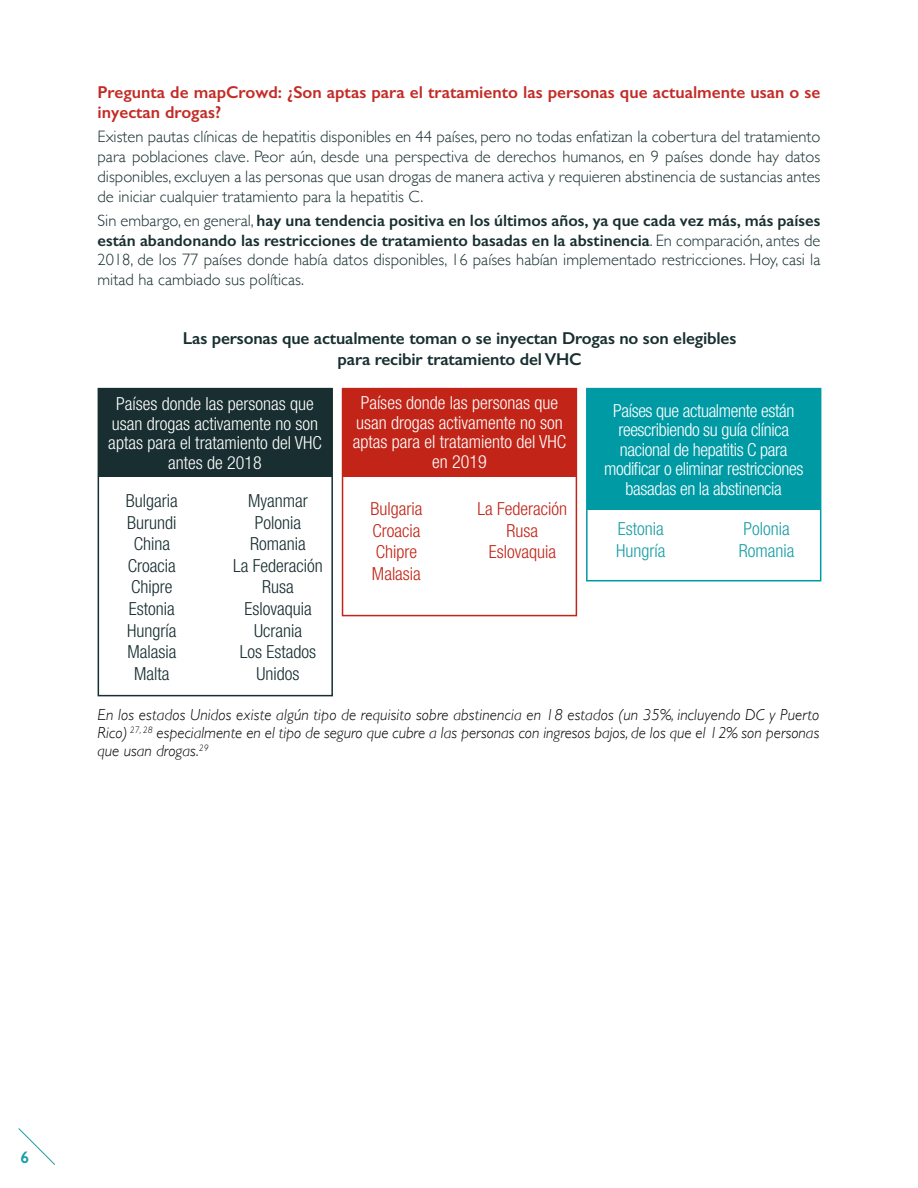
<style>
.page{position:relative;width:918px;height:1188px;background:#fff}
.page>*{position:absolute;margin:0;border:0;box-sizing:border-box;transform-origin:0 0}
.t1{font:300 condensed 18px/19.5px "Helvetica Neue LT Com";color:#fff;text-align:center}
.t2{font:300 condensed 18px/21.6px "Helvetica Neue LT Com";color:#182e30;text-align:center}
.t3{font:300 condensed 18px/19.5px "Helvetica Neue LT Com";letter-spacing:-.02em;color:#fff;text-align:center}
.t4{font:300 condensed 18px/21.6px "Helvetica Neue LT Com";color:#c22518}
.t5{font:300 condensed 18px/21.6px "Helvetica Neue LT Com";color:#199ea5}
.t6{font:600 17.25px/20.7px "Gill Sans";color:#c32b26}
.t7{font:600 17.25px/20.7px "Gill Sans";letter-spacing:-.01em;color:#182f30;text-align:center}
.t8{font:300 16.5px/19.8px "Gill Sans";color:#182f30;text-align:justify}
.t9{font:600 16.5px "Gill Sans";color:#199ea5}
.t10{font:italic 300 16.05px/18px "Gill Sans";color:#000;text-align:justify}
.s1{font-weight:600}
</style>
<div class="page">
<svg style="left:18px;top:1128px;width:37px;height:37px"></svg>
<div style="left:98px;top:388px;width:235px;height:308px;border:2px solid #182e30"></div>
<div style="left:342px;top:388px;width:235px;height:228px;border:2px solid #c22518"></div>
<div style="left:586px;top:388px;width:235px;height:193px;border:2px solid #009aa5"></div>
<div style="left:99px;top:389px;width:232px;height:88px;background:#182e30"></div>
<div style="left:343px;top:388px;width:233px;height:89px;background:#c22518"></div>
<div style="left:587px;top:389px;width:234px;height:120px;background:#009aa5"></div>
<p class="t6" style="left:98px;top:81px;width:724px">Pregunta de mapCrowd: ¿Son aptas para el tratamiento las personas que actualmente usan o se inyectan drogas?</p>
<p class="t8" style="left:98px;top:126px;width:724px">Existen pautas clínicas de hepatitis disponibles en 44 países, pero no todas enfatizan la cobertura del tratamiento para poblaciones clave. Peor aún, desde una perspectiva de derechos humanos, en 9 países donde hay datos disponibles, excluyen a las personas que usan drogas de manera activa y requieren abstinencia de sustancias antes de iniciar cualquier tratamiento para la hepatitis C.</p>
<p class="t8" style="left:98px;top:210px;width:724px">Sin embargo, en general, <span class="s1">hay una tendencia positiva en los últimos años, ya que cada vez más, más países están abandonando las restricciones de tratamiento basadas en la abstinencia</span>. En comparación, antes de 2018, de los 77 países donde había datos disponibles, 16 países habían implementado restricciones. Hoy, casi la mitad ha cambiado sus políticas.</p>
<p class="t7" style="left:183px;top:328px;width:555px">Las personas que actualmente toman o se inyectan Drogas no son elegibles para recibir tratamiento del VHC</p>
<p class="t1" style="left:108px;top:394px;width:215px">Países donde las personas que usan drogas activamente no son aptas para el tratamiento del VHC antes de 2018</p>
<p class="t1" style="left:353px;top:393px;width:215px">Países donde las personas que usan drogas activamente no son aptas para el tratamiento del VHC en 2019</p>
<p class="t3" style="left:604px;top:401px;width:201px">Países que actualmente están reescribiendo su guía clínica nacional de hepatitis C para modificar o eliminar restricciones basadas en la abstinencia</p>
<p class="t2" style="left:126px;top:490px;width:53px">Bulgaria<br>Burundi<br>China<br>Croacia<br>Chipre<br>Estonia<br>Hungría<br>Malasia<br>Malta</p>
<p class="t2" style="left:233px;top:490px;width:91px">Myanmar<br>Polonia<br>Romania<br>La Federación<br>Rusa<br>Eslovaquia<br>Ucrania<br>Los Estados<br>Unidos</p>
<p class="t4" style="left:370px;top:498px;width:53px">Bulgaria<br>Croacia<br>Chipre<br>Malasia</p>
<p class="t4" style="left:478px;top:498px;width:91px;text-align:center">La Federación<br>Rusa<br>Eslovaquia</p>
<p class="t5" style="left:616px;top:518px;width:51px">Estonia<br>Hungría</p>
<p class="t5" style="left:739px;top:518px;width:57px">Polonia<br>Romania</p>
<p class="t10" style="left:98px;top:706px;width:723px">En los estados Unidos existe algún tipo de requisito sobre abstinencia en 18 estados (un 35%, incluyendo DC y Puerto Rico) <sup>27,</sup> <sup>28</sup> especialmente en el tipo de seguro que cubre a las personas con ingresos bajos, de los que el 12% son personas que usan drogas.<sup>29</sup></p>
<p class="t9" style="left:21px;top:1148px;width:10px">6</p>
</div>
